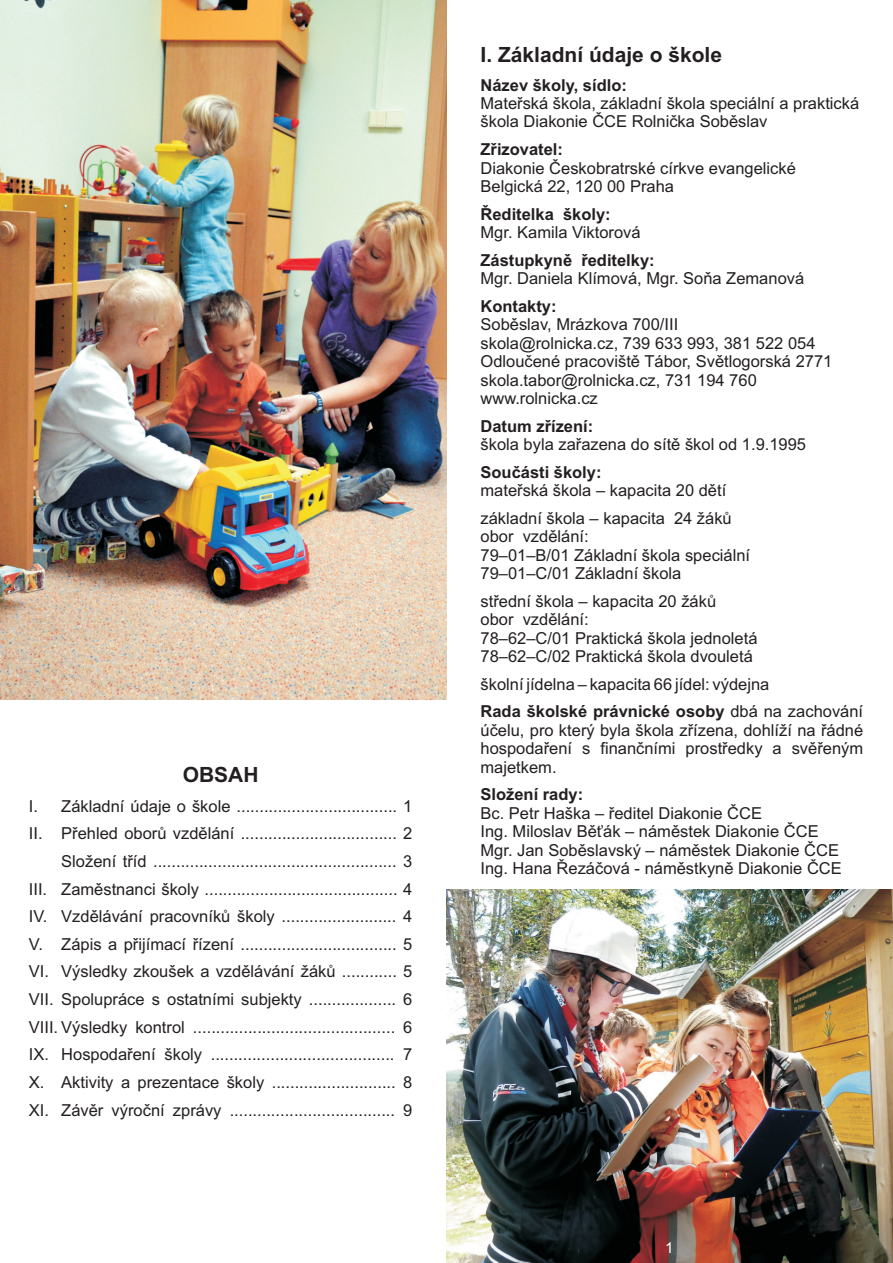
<style>
.page{position:relative;width:893px;height:1263px;background:#fff}
.page>*{position:absolute;margin:0;border:0;box-sizing:border-box;transform-origin:0 0}
.t1{font:700 21px "Arial";color:#231f20}
.t2{font:16.5px/18.5px "Arial";color:#231f20}
.t3{font:700 16.5px "Arial";color:#231f20}
.t4{font:15px "Arial";color:#fff}
.s1{font-weight:700}
</style>
<div class="page">
<img style="left:446px;top:889px;width:447px;height:374px">
<img style="left:0;top:0;width:446px;height:699px">
<p class="t1" style="left:183px;top:767px;width:77px">OBSAH</p>
<p class="t2" style="left:29px;top:793px;width:385px;line-height:27.6px;text-align:right">I. Základní údaje o škole ................................... 1<br>II. Přehled oborů vzdělání .................................. 2<br>Složení tříd ..................................................... 3<br>III. Zaměstnanci školy .......................................... 4<br>IV. Vzdělávání pracovníků školy ......................... 4<br>V. Zápis a přijímací řízení .................................. 5<br>VI. Výsledky zkoušek a vzdělávání žáků ............ 5<br>VII. Spolupráce s ostatními subjekty ................... 6<br>VIII. Výsledky kontrol ............................................ 6<br>IX. Hospodaření školy ........................................ 7<br>X. Aktivity a prezentace školy ........................... 8<br>XI. Závěr výroční zprávy .................................... 9</p>
<p class="t1" style="left:480px;top:46px;width:243px">I. Základní údaje o škole</p>
<p class="t3" style="left:480px;top:79px;width:148px">Název školy, sídlo:</p>
<p class="t2" style="left:480px;top:96px;width:380px">Mateřská škola, základní škola speciální a praktická škola Diakonie ČCE Rolnička Soběslav</p>
<p class="t3" style="left:480px;top:143px;width:84px">Zřizovatel:</p>
<p class="t2" style="left:480px;top:160px;width:317px">Diakonie Českobratrské církve evangelické<br>Belgická 22, 120 00 Praha</p>
<p class="t3" style="left:480px;top:208px;width:132px">Ředitelka školy:</p>
<p class="t2" style="left:480px;top:225px;width:162px">Mgr. Kamila Viktorová</p>
<p class="t3" style="left:480px;top:254px;width:176px">Zástupkyně ředitelky:</p>
<p class="t2" style="left:480px;top:271px;width:325px">Mgr. Daniela Klímová, Mgr. Soňa Zemanová</p>
<p class="t3" style="left:480px;top:300px;width:78px">Kontakty:</p>
<p class="t2" style="left:480px;top:317px;width:353px">Soběslav, Mrázkova 700/III<br>skola@rolnicka.cz, 739 633 993, 381 522 054<br>Odloučené pracoviště Tábor, Světlogorská 2771 skola.tabor@rolnicka.cz, 731 194 760 www.rolnicka.cz</p>
<p class="t3" style="left:480px;top:420px;width:114px">Datum zřízení:</p>
<p class="t2" style="left:480px;top:437px;width:327px">škola byla zařazena do sítě škol od 1.9.1995</p>
<p class="t3" style="left:480px;top:466px;width:123px">Součásti školy:</p>
<p class="t2" style="left:480px;top:478px;width:253px;line-height:27.6px">mateřská škola – kapacita 20 dětí základní škola – kapacita 24 žáků</p>
<p class="t2" style="left:480px;top:529px;width:271px">obor vzdělání:<br>79–01–B/01 Základní škola speciální<br>79–01–C/01 Základní škola</p>
<p class="t2" style="left:480px;top:593px;width:278px">střední škola – kapacita 20 žáků<br>obor vzdělání:<br>78–62–C/01 Praktická škola jednoletá<br>78–62–C/02 Praktická škola dvouletá</p>
<p class="t2" style="left:480px;top:672px;width:384px;line-height:27.6px">školní jídelna – kapacita 66 jídel: výdejna<br><span class="s1">Rada školské právnické osoby</span> dbá na zachování</p>
<p class="t2" style="left:480px;top:722px;width:384px;text-align:justify">účelu, pro který byla škola zřízena, dohlíží na řádné hospodaření s finančními prostředky a svěřeným majetkem.</p>
<p class="t3" style="left:480px;top:788px;width:104px">Složení rady:</p>
<p class="t2" style="left:480px;top:805px;width:363px">Bc. Petr Haška – ředitel Diakonie ČCE<br>Ing. Miloslav Běťák – náměstek Diakonie ČCE Mgr. Jan Soběslavský – náměstek Diakonie ČCE Ing. Hana Řezáčová - náměstkyně Diakonie ČCE</p>
<p class="t4" style="left:665px;top:1242px;width:10px">1</p>
</div>
